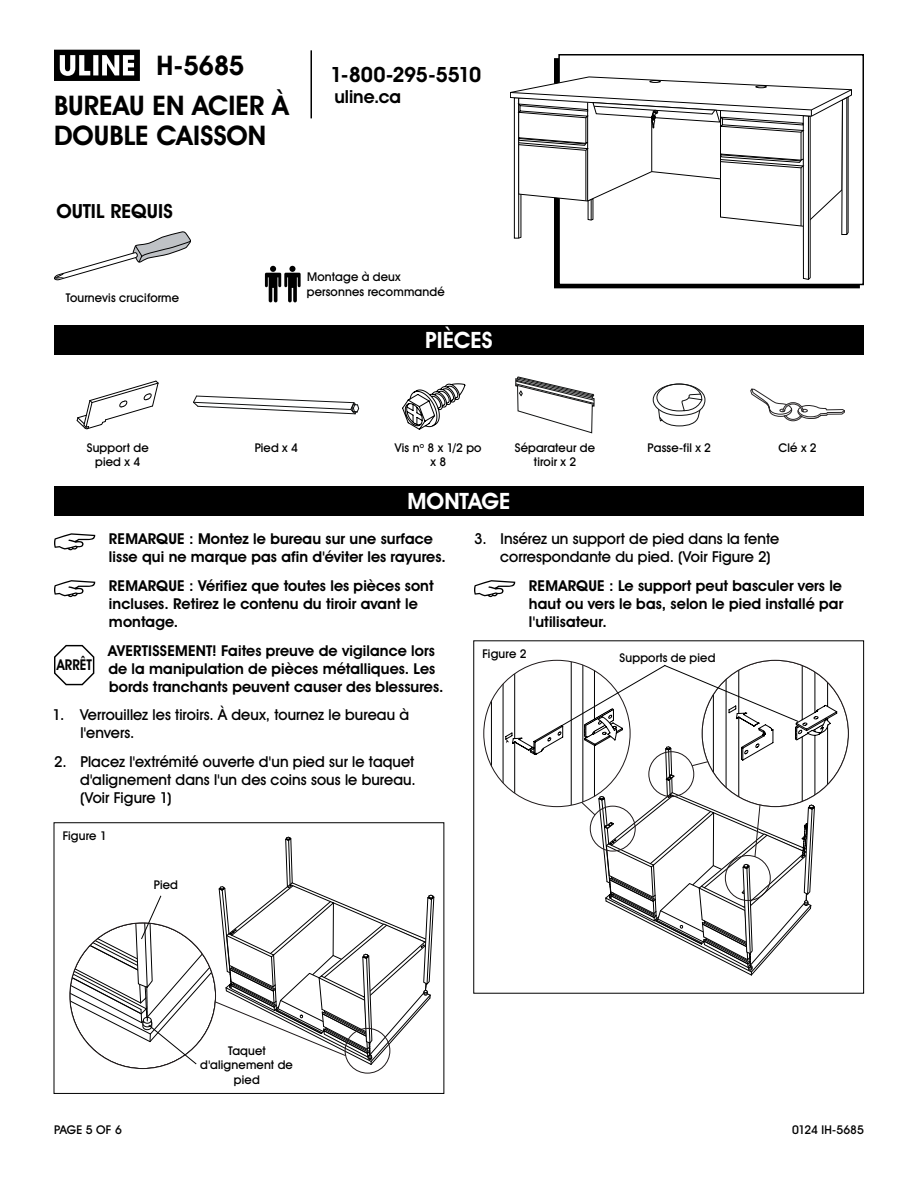
<style>
.page{position:relative;width:918px;height:1188px;background:#fff}
.page>*{position:absolute;margin:0;border:0;box-sizing:border-box;transform-origin:0 0}
.t1{font:700 27px/39.9px "Uline Two Knine";letter-spacing:.005em;color:#000}
.t2{font:700 22.5px "Uline Two Knine";color:#fff}
.t3{font:700 21px "Uline Two Knine";letter-spacing:-.02em;color:#000}
.t4{font:700 19.5px "Uline Two Knine";letter-spacing:.005em;color:#000}
.t5{font:700 18px "Uline Two Knine";color:#000}
.t6{font:700 15px/18px "Uline Two Knine";letter-spacing:.005em;color:#000}
.t7{font:15px/18px "Uline Two Knine";letter-spacing:.005em;color:#000}
.t8{font:700 14.85px "Uline Two Knine";color:#000;scale:.89 1}
.t9{font:12px/14.4px "Uline Two Knine";letter-spacing:.015em;color:#000;text-align:center}
.t10{font:12px "Uline Two Knine";letter-spacing:-.005em;color:#000}
</style>
<div class="page">
<hr style="left:310px;top:50px;width:2px;height:68px;background:#000">
<svg style="left:54px;top:50px;width:86px;height:31px"></svg>
<div style="left:558px;top:54px;width:306px;height:231px;border:2px solid #000"></div>
<svg style="left:510px;top:77px;width:342px;height:203px"></svg>
<hr style="left:801px;top:168px;width:1px;height:58px;background:#000">
<svg style="left:265px;top:266px;width:36px;height:36px"></svg>
<div style="left:289px;top:266px;width:7px;height:6px;background:#000;border-radius:50%"></div>
<svg style="left:54px;top:231px;width:137px;height:49px"></svg>
<div style="left:54px;top:325px;width:810px;height:30px;background:#000"></div>
<div style="left:54px;top:486px;width:810px;height:30px;background:#000"></div>
<svg style="left:77px;top:380px;width:81px;height:50px"></svg>
<svg style="left:193px;top:395px;width:166px;height:20px"></svg>
<svg style="left:515px;top:377px;width:79px;height:56px"></svg>
<div style="left:653px;top:384px;width:52px;height:32px;border:1px solid #111212;border-radius:50%"></div>
<svg style="left:656px;top:384px;width:47px;height:42px"></svg>
<svg style="left:750px;top:389px;width:95px;height:32px"></svg>
<svg style="left:54px;top:533px;width:41px;height:17px"></svg>
<svg style="left:54px;top:580px;width:41px;height:17px"></svg>
<svg style="left:54px;top:645px;width:40px;height:40px"></svg>
<svg style="left:474px;top:580px;width:41px;height:17px"></svg>
<svg style="left:490px;top:660px;width:348px;height:316px"></svg>
<div style="left:54px;top:822px;width:390px;height:272px;border:1px solid #000"></div>
<svg style="left:70px;top:836px;width:364px;height:229px"></svg>
<svg style="left:402px;top:383px;width:64px;height:47px"></svg>
<h1 class="t1" style="left:54px;top:45px;width:236px;text-indent:103px">H-5685<br>BUREAU EN ACIER À</h1>
<h1 class="t1" style="left:54px;top:115px;width:214px">DOUBLE CAISSON</h1>
<h3 class="t3" style="left:330px;top:62px;width:152px">1-800-295-5510</h3>
<p class="t5" style="left:334px;top:86px;width:68px">uline.ca</p>
<h3 class="t4" style="left:56px;top:199px;width:118px">OUTIL REQUIS</h3>
<p class="t9" style="left:66px;top:290px;width:115px">Tournevis cruciforme</p>
<p class="t9" style="left:307px;top:270px;width:139px;text-align:left">Montage à deux personnes recommandé</p>
<h2 class="t2" style="left:425px;top:326px;width:69px">PIÈCES</h2>
<p class="t9" style="left:87px;top:440px;width:63px">Support de pied x 4</p>
<p class="t9" style="left:255px;top:440px;width:45px">Pied x 4</p>
<p class="t9" style="left:395px;top:440px;width:88px">Vis n<sup>o</sup> 8 x 1/2 po x 8</p>
<p class="t9" style="left:515px;top:440px;width:82px">Séparateur de tiroir x 2</p>
<p class="t9" style="left:648px;top:440px;width:65px">Passe-fil x 2</p>
<p class="t9" style="left:779px;top:440px;width:40px">Clé x 2</p>
<h2 class="t2" style="left:407px;top:487px;width:105px">MONTAGE</h2>
<p class="t6" style="left:109px;top:530px;width:338px">REMARQUE : Montez le bureau sur une surface lisse qui ne marque pas afin d'éviter les rayures.</p>
<p class="t6" style="left:109px;top:576px;width:326px">REMARQUE : Vérifiez que toutes les pièces sont incluses. Retirez le contenu du tiroir avant le montage.</p>
<p class="t6" style="left:108px;top:641px;width:337px">AVERTISSEMENT! Faites preuve de vigilance lors de la manipulation de pièces métalliques. Les bords tranchants peuvent causer des blessures.</p>
<p class="t7" style="left:81px;top:706px;width:330px;text-indent:-28px">1. Verrouillez les tiroirs. À deux, tournez le bureau à l'envers.</p>
<p class="t7" style="left:80px;top:753px;width:337px;text-align:justify;text-indent:-26px">2. Placez l'extrémité ouverte d'un pied sur le taquet d'alignement dans l'un des coins sous le bureau. (Voir Figure 1)</p>
<p class="t8" style="left:57px;top:656px;width:41px">ARRÊT</p>
<p class="t9" style="left:63px;top:829px;width:46px">Figure 1</p>
<p class="t9" style="left:154px;top:877px;width:26px">Pied</p>
<p class="t7" style="left:500px;top:530px;width:281px;text-indent:-26px">3. Insérez un support de pied dans la fente correspondante du pied. (Voir Figure 2)</p>
<p class="t6" style="left:529px;top:576px;width:316px;text-align:justify">REMARQUE : Le support peut basculer vers le haut ou vers le bas, selon le pied installé par l'utilisateur.</p>
<p class="t9" style="left:482px;top:647px;width:46px">Figure 2</p>
<p class="t9" style="left:620px;top:650px;width:97px">Supports de pied</p>
<p class="t9" style="left:200px;top:1043px;width:94px">Taquet d'alignement de pied</p>
<p class="t9" style="left:54px;top:1122px;width:69px">PAGE 5 OF 6</p>
<p class="t10" style="left:792px;top:1122px;width:73px">0124 IH-5685</p>
</div>
